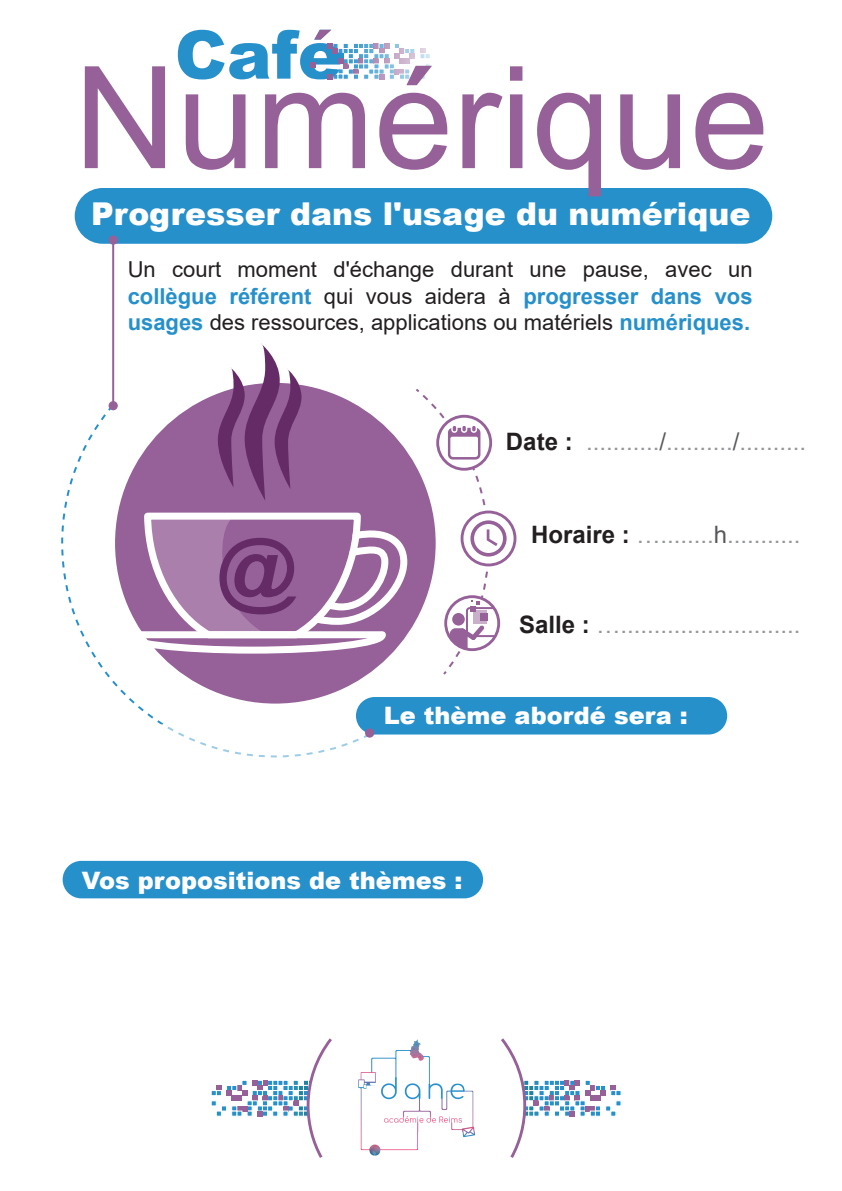
<style>
.page{position:relative;width:842px;height:1191px;background:#fff}
.page>*{position:absolute;margin:0;border:0;box-sizing:border-box;transform-origin:0 0}
.t1{font:142.2px "Arial";color:#966098}
.t2{font:700 81.6px "Arial";color:#642b67}
.t3{font:900 67.1px "Arial";color:#2690cb}
.t4{font:900 31.4px "Arial";color:#fff}
.t5{font:24px "Arial";color:#939598}
.t6{font:900 24px "Arial";color:#fff}
.t7{font:22px/26.4px "Arial";color:#231f20;text-align:justify}
.s1{font-weight:700;color:#2690cb}
.s2{font-weight:700;color:#231f20}
.s3{color:#57585a}
</style>
<div class="page">
<svg style="left:311px;top:30px;width:119px;height:49px"></svg>
<div style="left:75px;top:188px;width:697px;height:56px;background:#2690cb;border-radius:28px"></div>
<hr style="left:112px;top:241px;width:2px;height:162px;background:#966098">
<div style="left:63px;top:861px;width:420px;height:37px;background:#2690cb;border-radius:19px"></div>
<img style="left:358px;top:1039px;width:117px;height:117px">
<svg style="left:462px;top:512px;width:53px;height:53px"></svg>
<div style="left:461px;top:510px;width:55px;height:56px;border:3px solid #966098;border-radius:50%"></div>
<div style="left:109px;top:235px;width:9px;height:10px;background:#966098;border-radius:50%"></div>
<svg style="left:201px;top:343px;width:306px;height:332px"></svg>
<svg style="left:501px;top:1038px;width:120px;height:120px"></svg>
<svg style="left:211px;top:1038px;width:121px;height:120px"></svg>
<svg style="left:61px;top:401px;width:342px;height:323px"></svg>
<div style="left:109px;top:401px;width:9px;height:9px;background:#966098;border-radius:50%"></div>
<div style="left:356px;top:697px;width:371px;height:37px;background:#2690cb;border-radius:19px"></div>
<div style="left:365px;top:728px;width:9px;height:9px;background:#966098;border-radius:50%"></div>
<h3 class="t3" style="left:175px;top:6px;width:169px">Café</h3>
<h1 class="t1" style="left:74px;top:20px;width:697px">Numérique</h1>
<h3 class="t4" style="left:91px;top:191px;width:661px">Progresser dans l'usage du numérique</h3>
<p class="t7" style="left:128px;top:256px;width:626px">Un court moment d'échange durant une pause, avec un <span class="s1">collègue référent</span> qui vous aidera à <span class="s1">progresser dans vos usages</span> des ressources, applications ou matériels <span class="s1">numériques.</span></p>
<h2 class="t2" style="left:217px;top:511px;width:81px">@</h2>
<p class="t5" style="left:506px;top:425px;width:302px"><span class="s2">Date :</span> ...........<span class="s3">/</span>..........<span class="s3">/</span>..........</p>
<p class="t5" style="left:531px;top:518px;width:271px"><span class="s2">Horaire :</span> …........<span class="s3">h</span>...........</p>
<p class="t5" style="left:519px;top:607px;width:283px"><span class="s2">Salle :</span> …...........................</p>
<p class="t6" style="left:384px;top:698px;width:305px">Le thème abordé sera :</p>
<p class="t6" style="left:82px;top:863px;width:382px">Vos propositions de thèmes :</p>
</div>
